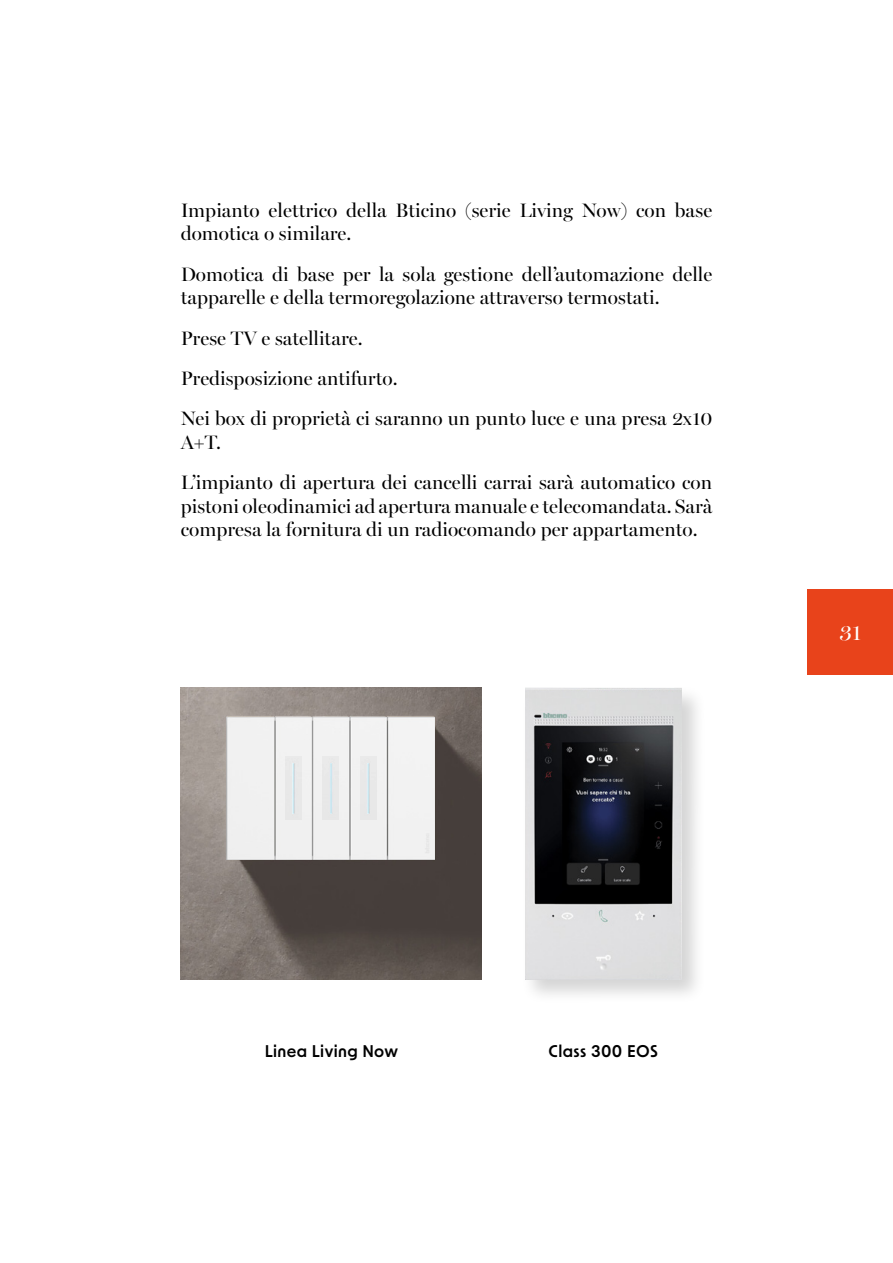
<style>
.page{position:relative;width:893px;height:1263px;background:#fff}
.page>*{position:absolute;margin:0;border:0;box-sizing:border-box;transform-origin:0 0}
.t1{font:22.5px "Miller Banner";color:#fff}
.t2{font:19.5px/23.4px "Miller Banner";color:#000}
.t3{font:600 16.2px "New Order";letter-spacing:.025em;color:#000}
</style>
<div class="page">
<div style="left:808px;top:589px;width:85px;height:85px;background:#e8431b"></div>
<img style="left:181px;top:688px;width:301px;height:292px">
<img style="left:227px;top:717px;width:208px;height:143px">
<div style="left:522px;top:685px;width:184px;height:319px;background:#000;opacity:.17"></div>
<img style="left:525px;top:688px;width:157px;height:292px">
<div style="left:285px;top:757px;width:16px;height:63px;background:linear-gradient(to bottom,#e9e9ea,#e6e7e7)"></div>
<hr style="left:293px;top:763px;width:1px;height:50px;background:#004461">
<div style="left:323px;top:757px;width:16px;height:63px;background:#e8e8e8"></div>
<hr style="left:330px;top:763px;width:2px;height:50px;background:#004461">
<div style="left:360px;top:757px;width:16px;height:63px;background:linear-gradient(to bottom,#eaeaea,#e6e7e7)"></div>
<hr style="left:367px;top:763px;width:2px;height:50px;background:#004461">
<p class="t2" style="left:181px;top:198px;width:533px">Impianto elettrico della Bticino (serie Living Now) con base domotica o similare.</p>
<p class="t2" style="left:181px;top:262px;width:533px">Domotica di base per la sola gestione dell’automazione delle tapparelle e della termoregolazione attraverso termostati.</p>
<p class="t2" style="left:181px;top:317px;width:533px;line-height:40.3px">Prese TV e satellitare.<br>Predisposizione antifurto.<br>Nei box di proprietà ci saranno un punto luce e una presa 2x10</p>
<p class="t2" style="left:181px;top:422px;width:533px;line-height:40.3px">A+T.<br>L’impianto di apertura dei cancelli carrai sarà automatico con</p>
<p class="t2" style="left:181px;top:494px;width:533px">pistoni oleodinamici ad apertura manuale e telecomandata. Sarà compresa la fornitura di un radiocomando per appartamento.</p>
<p class="t1" style="left:839px;top:619px;width:23px">31</p>
<p class="t3" style="left:265px;top:1040px;width:135px">Linea Living Now</p>
<p class="t3" style="left:549px;top:1040px;width:111px">Class 300 EOS</p>
</div>
